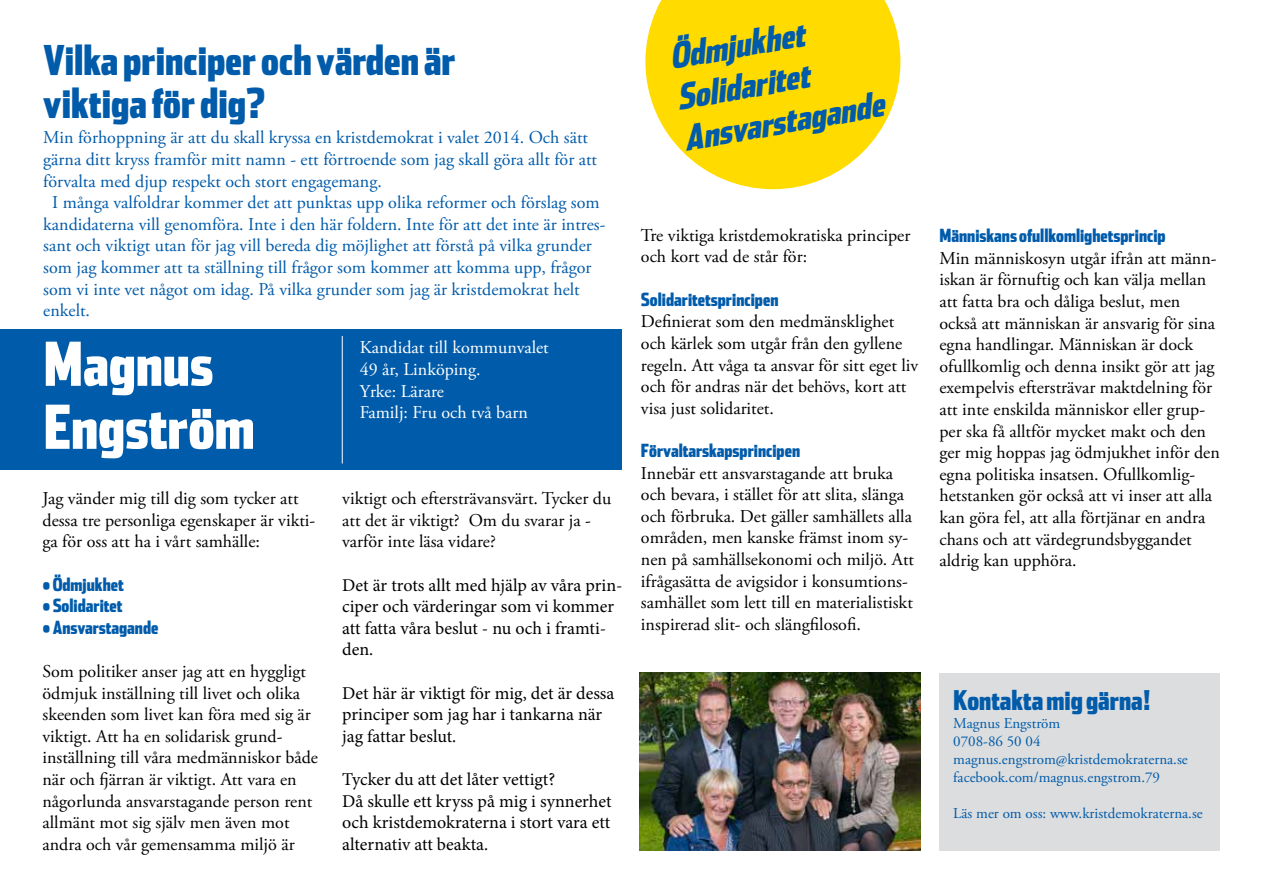
<style>
.page{position:relative;width:1263px;height:893px;background:#fff}
.page>*{position:absolute;margin:0;border:0;box-sizing:border-box;transform-origin:0 0}
.t1{font:900 60px/63px "Stainless Comp";color:#fff}
.t2{font:900 40.8px/42.9px "Stainless Comp";color:#005baa}
.t3{font:italic 900 34.5px/41.4px "Stainless Comp";color:#005baa}
.t4{font:900 27px "Stainless Comp";color:#005baa}
.t5{font:18px/21.6px "Adobe Garamond Pro";color:#000}
.t6{font:18px "Adobe Garamond Pro";color:#005baa}
.t7{font:18px/21.6px "Minion Pro";color:#000}
.t8{font:900 18px "Stainless Comp";color:#005baa}
.t9{font:18px/21.6px "Adobe Garamond Pro";color:#fff}
.t10{font:15px/18px "Adobe Garamond Pro";color:#005baa}
</style>
<div class="page">
<div style="left:0;top:329px;width:622px;height:141px;background:#005baa"></div>
<hr style="left:342px;top:336px;width:1px;height:127px;background:#fff">
<div style="left:939px;top:673px;width:281px;height:177px;background:#dcddde"></div>
<svg style="left:645px;top:0;width:255px;height:189px;fill:#ffdb00"></svg>
<img style="left:640px;top:673px;width:281px;height:177px">
<h2 class="t2" style="left:43px;top:38px;width:414px">Vilka principer och värden är viktiga för dig?</h2>
<p class="t6" style="left:43px;top:127px;width:546px">Min förhoppning är att du skall kryssa en kristdemokrat i valet 2014. Och sätt</p>
<p class="t6" style="left:43px;top:149px;width:555px">gärna ditt kryss framför mitt namn - ett förtroende som jag skall göra allt för att</p>
<p class="t6" style="left:43px;top:170px;width:340px">förvalta med djup respekt och stort engagemang.</p>
<p class="t6" style="left:52px;top:192px;width:549px">I många valfoldrar kommer det att punktas upp olika reformer och förslag som</p>
<p class="t6" style="left:43px;top:213px;width:564px">kandidaterna vill genomföra. Inte i den här foldern. Inte för att det inte är intres-</p>
<p class="t6" style="left:43px;top:235px;width:550px">sant och viktigt utan för jag vill bereda dig möjlighet att förstå på vilka grunder</p>
<p class="t6" style="left:43px;top:257px;width:550px">som jag kommer att ta ställning till frågor som kommer att komma upp, frågor</p>
<p class="t6" style="left:43px;top:278px;width:538px">som vi inte vet något om idag. På vilka grunder som jag är kristdemokrat helt</p>
<p class="t6" style="left:43px;top:300px;width:48px">enkelt.</p>
<h1 class="t1" style="left:43px;top:331px;width:213px">Magnus<br>Engström</h1>
<p class="t9" style="left:360px;top:338px;width:191px">Kandidat till kommunvalet<br>49 år, Linköping.<br>Yrke: Lärare<br>Familj: Fru och två barn</p>
<p class="t5" style="left:43px;top:488px;width:274px">Jag vänder mig till dig som tycker att dessa tre personliga egenskaper är vikti&shy;ga för oss att ha i vårt samhälle:</p>
<p class="t8" style="left:43px;top:573px;width:83px">• Ödmjukhet</p>
<p class="t8" style="left:43px;top:595px;width:81px">• Solidaritet</p>
<p class="t8" style="left:43px;top:616px;width:117px">• Ansvarstagande</p>
<p class="t5" style="left:43px;top:661px;width:277px">Som politiker anser jag att en hyggligt ödmjuk inställning till livet och olika skeenden som livet kan föra med sig är viktigt. Att ha en solidarisk grund&shy;inställning till våra medmänniskor både när och fjärran är viktigt. Att vara en någorlunda ansvarstagande person rent allmänt mot sig själv men även mot andra och vår gemensamma miljö är</p>
<p class="t5" style="left:342px;top:488px;width:270px">viktigt och eftersträvansvärt. Tycker du att det är viktigt? Om du svarar ja - varför inte läsa vidare?</p>
<p class="t7" style="left:342px;top:574px;width:282px">Det är trots allt med hjälp av våra prin&shy;ciper och värderingar som vi kommer att fatta våra beslut - nu och i framti&shy;den.</p>
<p class="t7" style="left:342px;top:682px;width:274px">Det här är viktigt för mig, det är dessa principer som jag har i tankarna när jag fattar beslut.</p>
<p class="t7" style="left:342px;top:768px;width:271px">Tycker du att det låter vettigt?<br>Då skulle ett kryss på mig i synnerhet och kristdemokraterna i stort vara ett alternativ att beakta.</p>
<h3 class="t3" style="left:665px;top:36px;width:204px;rotate:-10deg">Ödmjukhet<br>Solidaritet<br>Ansvarstagande</h3>
<p class="t5" style="left:641px;top:225px;width:271px">Tre viktiga kristdemokratiska principer och kort vad de står för:</p>
<p class="t8" style="left:641px;top:288px;width:139px">Solidaritetsprincipen</p>
<p class="t5" style="left:641px;top:311px;width:279px">Definierat som den medmänsklighet och kärlek som utgår från den gyllene regeln. Att våga ta ansvar för sitt eget liv och för andras när det behövs, kort att visa just solidaritet.</p>
<p class="t8" style="left:641px;top:439px;width:161px">Förvaltarskapsprincipen</p>
<p class="t5" style="left:641px;top:463px;width:275px">Innebär ett ansvarstagande att bruka och bevara, i stället för att slita, slänga och förbruka. Det gäller samhällets alla områden, men kanske främst inom sy&shy;nen på samhällsekonomi och miljö. Att ifrågasätta de avigsidor i konsumtions&shy;samhället som lett till en materialistiskt inspirerad slit- och slängfilosofi.</p>
<p class="t8" style="left:939px;top:225px;width:228px">Människans ofullkomlighetsprincip</p>
<p class="t5" style="left:939px;top:248px;width:282px">Min människosyn utgår ifrån att männ&shy;iskan är förnuftig och kan välja mellan att fatta bra och dåliga beslut, men också att människan är ansvarig för sina egna handlingar. Människan är dock ofullkomlig och denna insikt gör att jag exempelvis eftersträvar maktdelning för att inte enskilda människor eller grup&shy;per ska få alltför mycket makt och den ger mig hoppas jag ödmjukhet inför den egna politiska insatsen. Ofullkomlig&shy;hetstanken gör också att vi inser att alla kan göra fel, att alla förtjänar en andra chans och att värdegrundsbyggandet aldrig kan upphöra.</p>
<h3 class="t4" style="left:953px;top:684px;width:199px">Kontakta mig gärna!</h3>
<p class="t10" style="left:953px;top:715px;width:236px">Magnus Engström<br>0708-86 50 04 magnus.engstrom@kristdemokraterna.se facebook.com/magnus.engstrom.79</p>
<p class="t10" style="left:953px;top:805px;width:251px">Läs mer om oss: www.kristdemokraterna.se</p>
</div>
